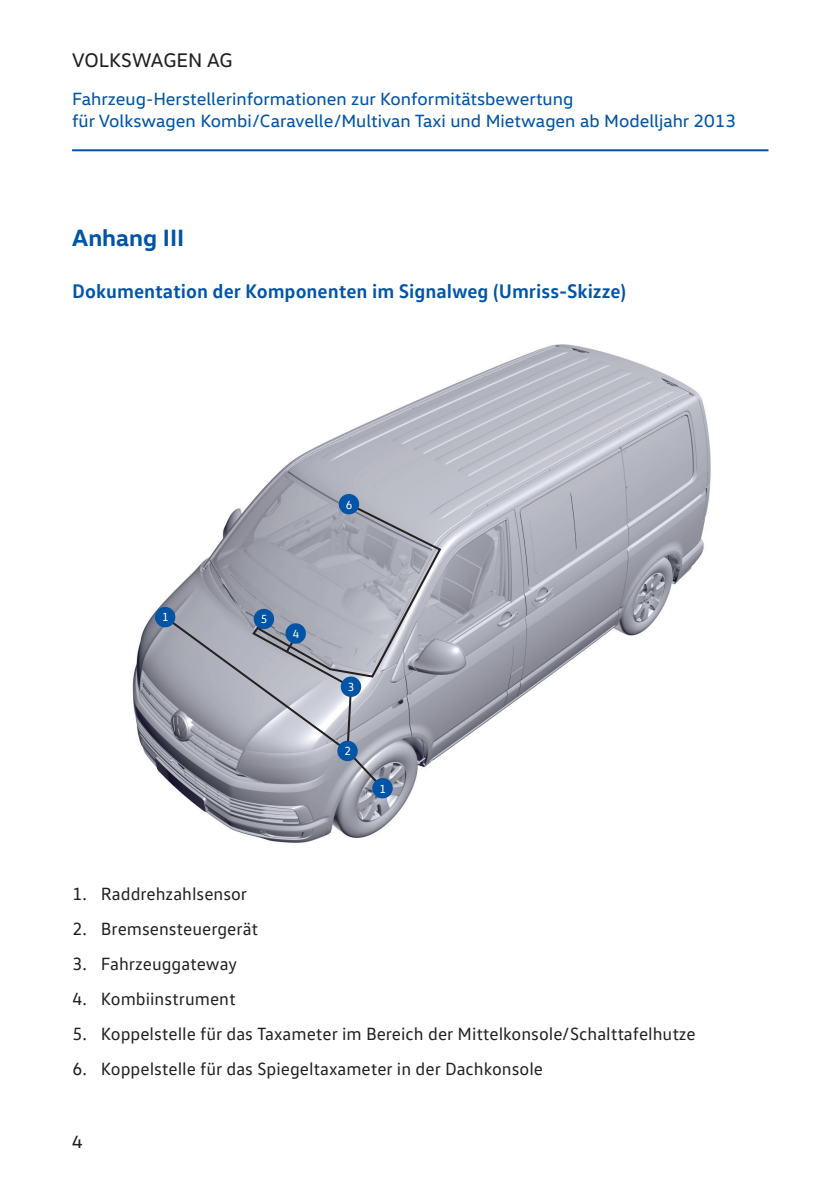
<style>
.page{position:relative;width:840px;height:1191px;background:#fff}
.page>*{position:absolute;margin:0;border:0;box-sizing:border-box;transform-origin:0 0}
.t1{font:700 24px "VW Head";color:#0154a6}
.t2{font:700 20px "VW Text";color:#0154a6}
.t3{font:20px "VW Head";color:#231f20}
.t4{font:18px "VW Text";color:#231f20}
.t5{font:18px/21.6px "VW Head";color:#0154a6}
.t6{font:18px "VW Head";color:#231f20}
.t7{font:12px "VW Text";color:#fff}
</style>
<div class="page">
<hr style="left:72px;top:149px;width:696px;height:2px;background:#0154a6">
<img style="left:132px;top:344px;width:579px;height:499px">
<svg style="left:250px;top:501px;width:192px;height:252px"></svg>
<svg style="left:338px;top:493px;width:21px;height:22px"></svg>
<svg style="left:154px;top:606px;width:239px;height:193px"></svg>
<p class="t3" style="left:72px;top:53px;width:162px">VOLKSWAGEN AG</p>
<p class="t5" style="left:72px;top:90px;width:665px">Fahrzeug-Herstellerinformationen zur Konformitätsbewertung<br>für Volkswagen Kombi /Caravelle /Multivan Taxi und Mietwagen ab Modelljahr 2013</p>
<h1 class="t1" style="left:72px;top:228px;width:113px">Anhang III</h1>
<p class="t2" style="left:72px;top:284px;width:555px">Dokumentation der Komponenten im Signalweg (Umriss-Skizze)</p>
<p class="t7" style="left:162px;top:613px;width:8px">1</p>
<p class="t7" style="left:261px;top:614px;width:8px">5</p>
<p class="t7" style="left:292px;top:629px;width:8px">4</p>
<p class="t7" style="left:346px;top:500px;width:8px">6</p>
<p class="t7" style="left:348px;top:682px;width:8px">3</p>
<p class="t7" style="left:344px;top:746px;width:8px">2</p>
<p class="t7" style="left:379px;top:784px;width:8px">1</p>
<p class="t4" style="left:72px;top:887px;width:176px">1. Raddrehzahlsensor</p>
<p class="t4" style="left:72px;top:922px;width:187px">2. Bremsensteuergerät</p>
<p class="t4" style="left:72px;top:957px;width:166px">3. Fahrzeuggateway</p>
<p class="t4" style="left:72px;top:992px;width:164px">4. Kombiinstrument</p>
<p class="t4" style="left:72px;top:1027px;width:624px">5. Koppelstelle für das Taxameter im Bereich der Mittelkonsole/ Schalttafelhutze</p>
<p class="t4" style="left:72px;top:1062px;width:472px">6. Koppelstelle für das Spiegeltaxameter in der Dachkonsole</p>
<p class="t6" style="left:72px;top:1135px;width:12px">4</p>
</div>
